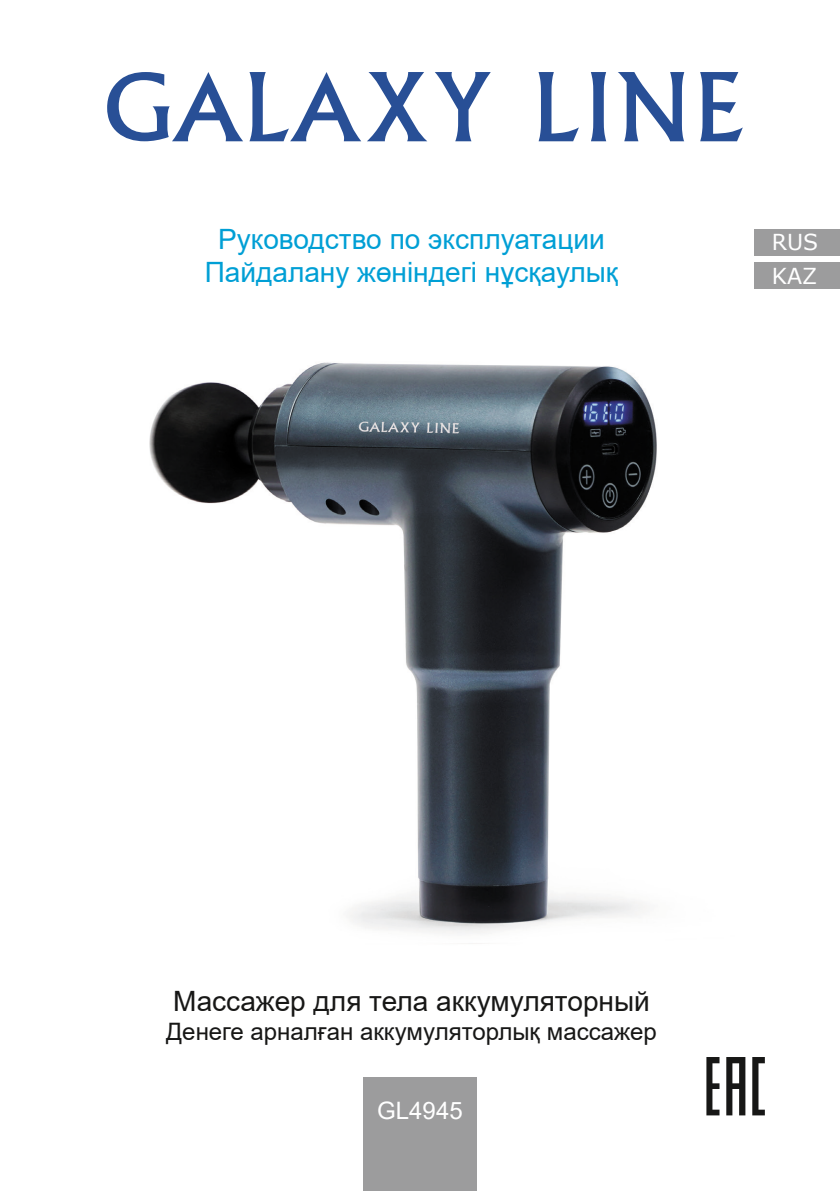
<style>
.page{position:relative;width:840px;height:1191px;background:#fff}
.page>*{position:absolute;margin:0;border:0;box-sizing:border-box;transform-origin:0 0}
.t1{font:28px "Arial";color:#009fd5}
.t2{font:28px "Arial";color:#171716}
.t3{font:24px "Arial";color:#171716}
.t4{font:24px "Arial";color:#fff}
.t5{font:22px "Verdana";color:#fff}
</style>
<div class="page">
<img style="left:149px;top:362px;width:508px;height:582px">
<div style="left:363px;top:1077px;width:113px;height:113px;background:#9c9c9d"></div>
<svg style="left:706px;top:1057px;width:58px;height:58px"></svg>
<svg style="left:107px;top:72px;width:635px;height:69px"></svg>
<div style="left:754px;top:229px;width:85px;height:26px;background:#9c9c9d"></div>
<div style="left:754px;top:262px;width:85px;height:27px;background:#9c9c9d"></div>
<p class="t1" style="left:218px;top:219px;width:388px">Руководство по эксплуатации</p>
<p class="t1" style="left:205px;top:253px;width:415px">Пайдалану жөніндегі нұсқаулық</p>
<p class="t5" style="left:771px;top:227px;width:48px">RUS</p>
<p class="t5" style="left:771px;top:261px;width:47px">KAZ</p>
<p class="t2" style="left:173px;top:982px;width:478px">Массажер для тела аккумуляторный</p>
<p class="t3" style="left:166px;top:1015px;width:492px">Денеге арналған аккумуляторлық массажер</p>
<p class="t4" style="left:377px;top:1094px;width:87px">GL4945</p>
</div>
